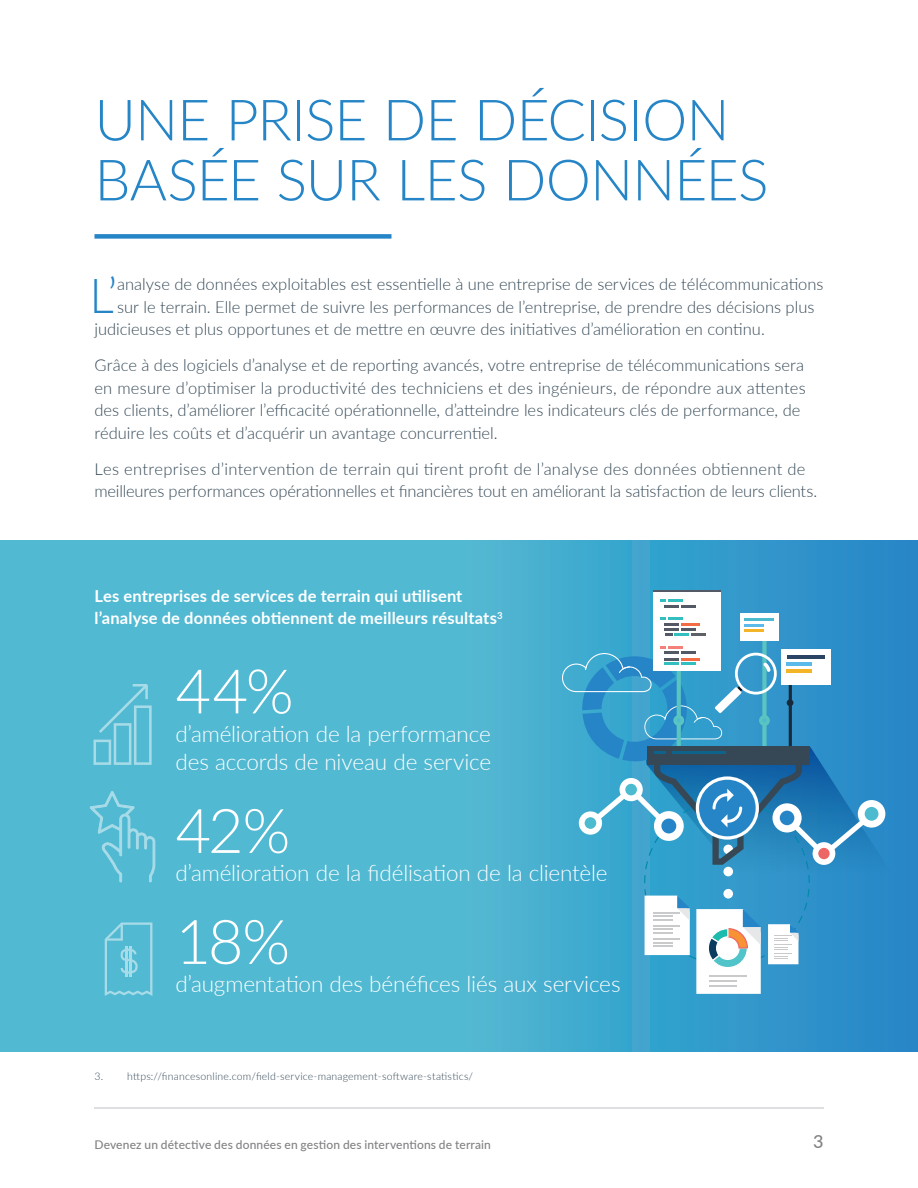
<style>
.page{position:relative;width:918px;height:1188px;background:#fff}
.page>*{position:absolute;margin:0;border:0;box-sizing:border-box;transform-origin:0 0}
.t1{font:300 61.5px "Lato";color:#fff}
.t2{font:300 57px/60px "Lato";letter-spacing:-.015em;color:#2585c6}
.t3{font:300 48.3px "Lato";color:#2585c6}
.t4{font:300 22.5px/28.5px "Lato";letter-spacing:-.005em;color:#fff}
.t5{font:500 18px "Lato";color:#818285}
.t6{font:300 16.5px/22.5px "Lato";color:#344855}
.t7{font:700 16.5px/22.5px "Lato";letter-spacing:.01em;color:#fff}
.t8{font:500 12px "Lato";letter-spacing:.01em;color:#818285}
.t9{font:300 10.5px "Lato";letter-spacing:.02em;color:#344855}
</style>
<div class="page">
<hr style="left:94px;top:1107px;width:730px;height:2px;background:#dfdee1">
<svg style="left:0;top:540px;width:918px;height:512px;background:#4bb1d0"></svg>
<div style="left:762px;top:632px;width:5px;height:122px;background:#5ac4c1;border-radius:2px"></div>
<div style="left:740px;top:613px;width:39px;height:28px;background:#fff"></div>
<hr style="left:745px;top:618px;width:29px;height:3px;background:#4cbbcf">
<svg style="left:745px;top:624px;width:19px;height:2px"></svg>
<hr style="left:745px;top:629px;width:19px;height:3px;background:#f4b427">
<div style="left:653px;top:590px;width:67px;height:78px;background:#535965"></div>
<div style="left:653px;top:592px;width:67px;height:79px;background:#fff"></div>
<svg style="left:660px;top:599px;width:6px;height:3px"></svg>
<hr style="left:669px;top:599px;width:14px;height:3px;background:#33bfc0">
<svg style="left:660px;top:617px;width:6px;height:3px"></svg>
<hr style="left:669px;top:617px;width:14px;height:3px;background:#33bfc0">
<hr style="left:665px;top:605px;width:14px;height:3px;background:#535965">
<svg style="left:665px;top:633px;width:7px;height:3px"></svg>
<hr style="left:665px;top:623px;width:14px;height:3px;background:#535965">
<hr style="left:682px;top:623px;width:18px;height:3px;background:#f26d45">
<hr style="left:681px;top:605px;width:15px;height:3px;background:#535965">
<svg style="left:562px;top:646px;width:330px;height:348px;background:#4da0ca"></svg>
<hr style="left:665px;top:628px;width:14px;height:3px;background:#535965">
<hr style="left:682px;top:628px;width:14px;height:3px;background:#535965">
<hr style="left:665px;top:658px;width:14px;height:3px;background:#535965">
<hr style="left:682px;top:658px;width:18px;height:3px;background:#f26d45">
<hr style="left:665px;top:662px;width:14px;height:3px;background:#33bfc0">
<hr style="left:682px;top:662px;width:14px;height:3px;background:#33bfc0">
<hr style="left:675px;top:633px;width:14px;height:3px;background:#33bfc0">
<hr style="left:692px;top:633px;width:14px;height:3px;background:#5e6068">
<div style="left:94px;top:234px;width:298px;height:5px;background:#2585c6"></div>
<svg style="left:94px;top:684px;width:58px;height:81px;background:#65c0d6"></svg>
<svg style="left:105px;top:922px;width:47px;height:74px;background:#63c0d6"></svg>
<hr style="left:130px;top:946px;width:2px;height:31px;background:#fff">
<hr style="left:125px;top:946px;width:2px;height:31px;background:#fff">
<svg style="left:90px;top:791px;width:65px;height:91px;background:#60bed5"></svg>
<h2 class="t2" style="left:94px;top:88px;width:676px">UNE PRISE DE DÉCISION<br>BASÉE SUR LES DONNÉES</h2>
<h3 class="t3" style="left:89px;top:262px;width:29px">L’</h3>
<p class="t6" style="left:117px;top:273px;width:708px">analyse de données exploitables est essentielle à une entreprise de services de télécommunications</p>
<p class="t6" style="left:117px;top:295px;width:699px">sur le terrain. Elle permet de suivre les performances de l’entreprise, de prendre des décisions plus</p>
<p class="t6" style="left:95px;top:318px;width:672px">judicieuses et plus opportunes et de mettre en œuvre des initiatives d’amélioration en continu.</p>
<p class="t6" style="left:95px;top:354px;width:713px">Grâce à des logiciels d’analyse et de reporting avancés, votre entreprise de télécommunications sera en mesure d’optimiser la productivité des techniciens et des ingénieurs, de répondre aux attentes des clients, d’améliorer l’efficacité opérationnelle, d’atteindre les indicateurs clés de performance, de réduire les coûts et d’acquérir un avantage concurrentiel.</p>
<p class="t6" style="left:95px;top:457px;width:724px">Les entreprises d’intervention de terrain qui tirent profit de l’analyse des données obtiennent de meilleures performances opérationnelles et financières tout en améliorant la satisfaction de leurs clients.</p>
<p class="t7" style="left:95px;top:584px;width:410px">Les entreprises de services de terrain qui utilisent l’analyse de données obtiennent de meilleurs résultats<sup>3</sup></p>
<h1 class="t1" style="left:176px;top:649px;width:120px">44%</h1>
<h3 class="t4" style="left:176px;top:719px;width:317px">d’amélioration de la performance des accords de niveau de service</h3>
<h1 class="t1" style="left:176px;top:788px;width:116px">42%</h1>
<h3 class="t4" style="left:176px;top:858px;width:434px">d’amélioration de la fidélisation de la clientèle</h3>
<h1 class="t1" style="left:176px;top:899px;width:116px">18%</h1>
<h3 class="t4" style="left:176px;top:969px;width:447px">d’augmentation des bénéfices liés aux services</h3>
<p class="t9" style="left:94px;top:1069px;width:380px">3. https://financesonline.com/field-service-management-software-statistics/</p>
<p class="t8" style="left:94px;top:1136px;width:398px">Devenez un détective des données en gestion des interventions de terrain</p>
<p class="t5" style="left:813px;top:1129px;width:12px">3</p>
</div>
